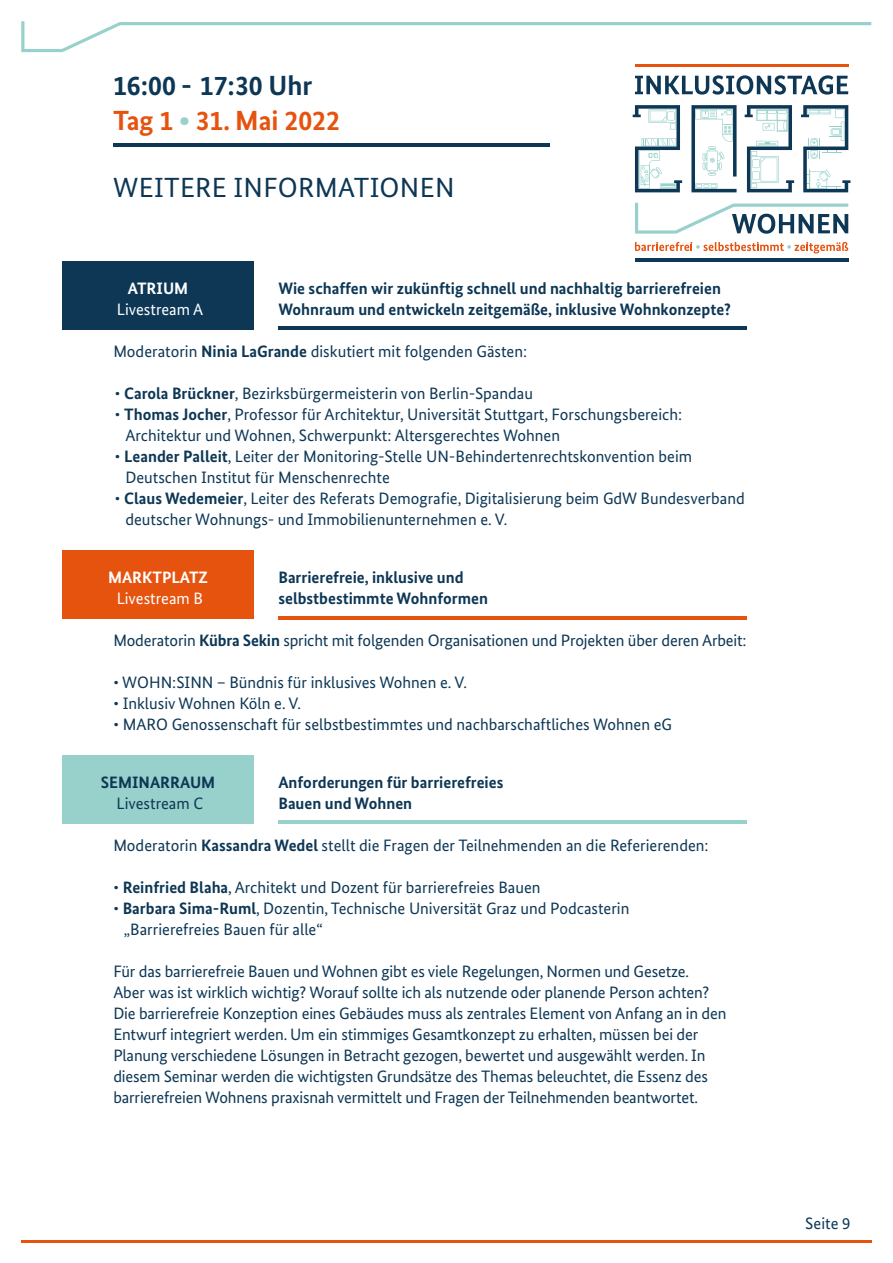
<style>
.page{position:relative;width:893px;height:1263px;background:#fff}
.page>*{position:absolute;margin:0;border:0;box-sizing:border-box;transform-origin:0 0}
.t1{font:700 27.75px/35.4px "Bundes Sans";color:#0d3755}
.t2{font:27.75px "Bundes Sans";letter-spacing:.01em;color:#0d3755}
.t3{font:16.5px/21px "Bundes Sans";letter-spacing:-.005em;color:#0d3755}
.t4{font:700 16.5px/21px "Bundes Sans";color:#0d3755}
.t5{font:16.5px/21px "Bundes Sans";color:#fff;text-align:center}
.s1{color:#e6530f}
.s2{color:#98d1cb}
.s3{font-weight:700}
</style>
<div class="page">
<div style="left:62px;top:755px;width:192px;height:68px;background:#98d1cb"></div>
<hr style="left:278px;top:820px;width:469px;height:3px;background:#98d1cb">
<hr style="left:278px;top:616px;width:469px;height:3px;background:#e6530f">
<hr style="left:278px;top:326px;width:469px;height:3px;background:#0d3755">
<hr style="left:113px;top:143px;width:437px;height:3px;background:#0d3755">
<hr style="left:21px;top:1240px;width:850px;height:3px;background:#e6530f">
<hr style="left:635px;top:258px;width:213px;height:4px;background:#0d3755">
<hr style="left:635px;top:64px;width:213px;height:2px;background:#e6530f">
<svg style="left:21px;top:21px;width:850px;height:31px"></svg>
<svg style="left:635px;top:75px;width:213px;height:20px"></svg>
<svg style="left:745px;top:105px;width:49px;height:87px"></svg>
<svg style="left:801px;top:105px;width:49px;height:87px"></svg>
<svg style="left:635px;top:242px;width:213px;height:12px"></svg>
<svg style="left:633px;top:105px;width:49px;height:87px"></svg>
<svg style="left:691px;top:105px;width:46px;height:87px"></svg>
<div style="left:62px;top:261px;width:192px;height:68px;background:#0d3755"></div>
<svg style="left:635px;top:203px;width:213px;height:31px"></svg>
<div style="left:62px;top:551px;width:192px;height:68px;background:#e6530f"></div>
<h2 class="t1" style="left:113px;top:67px;width:228px">16:00 - 17:30 Uhr<br><span class="s1">Tag 1</span> <span class="s2">∙</span> <span class="s1">31. Mai 2022</span></h2>
<h2 class="t2" style="left:113px;top:170px;width:343px">WEITERE INFORMATIONEN</h2>
<h3 class="t5" style="left:117px;top:278px;width:88px"><span class="s3">ATRIUM<br></span>Livestream A</h3>
<p class="t4" style="left:278px;top:278px;width:454px">Wie schaffen wir zukünftig schnell und nachhaltig barrierefreien<br>Wohnraum und entwickeln zeitgemäße, inklusive Wohnkonzepte?</p>
<p class="t3" style="left:113px;top:341px;width:415px">Moderatorin <span class="s3">Ninia LaGrande</span> diskutiert mit folgenden Gästen:</p>
<p class="t3" style="left:115px;top:383px;width:420px">• <span class="s3">Carola Brückner</span>, Bezirksbürgermeisterin von Berlin-Spandau</p>
<p class="t3" style="left:125px;top:404px;width:558px;text-indent:-10px">• <span class="s3">Thomas Jocher</span>, Professor für Architektur, Universität Stuttgart, Forschungsbereich:<br>Architektur und Wohnen, Schwerpunkt: Altersgerechtes Wohnen</p>
<p class="t3" style="left:125px;top:446px;width:568px;text-indent:-10px">• <span class="s3">Leander Palleit</span>, Leiter der Monitoring-Stelle UN-Behindertenrechtskonvention beim<br>Deutschen Institut für Menschenrechte</p>
<p class="t3" style="left:125px;top:488px;width:621px;text-indent:-10px">• <span class="s3">Claus Wedemeier</span>, Leiter des Referats Demografe, Digitalisierung beim GdW Bundesverband deutscher Wohnungs- und Immobilienunternehmen e. V.</p>
<h3 class="t5" style="left:108px;top:566px;width:101px"><span class="s3">MARKTPLATZ<br></span>Livestream B</h3>
<p class="t4" style="left:278px;top:566px;width:211px">Barrierefreie, inklusive und selbstbestimmte Wohnformen</p>
<p class="t3" style="left:113px;top:629px;width:635px">Moderatorin <span class="s3">Kübra Sekin</span> spricht mit folgenden Organisationen und Projekten über deren Arbeit:</p>
<p class="t3" style="left:113px;top:671px;width:355px">• WOHN:SINN – Bündnis für inklusives Wohnen e. V.</p>
<p class="t3" style="left:113px;top:692px;width:189px">• Inklusiv Wohnen Köln e. V.</p>
<p class="t3" style="left:113px;top:713px;width:560px">• MARO Genossenschaft für selbstbestimmtes und nachbarschaftliches Wohnen eG</p>
<h3 class="t4" style="left:101px;top:771px;width:116px">SEMINARRAUM</h3>
<p class="t4" style="left:278px;top:771px;width:226px">Anforderungen für barrierefreies</p>
<h3 class="t3" style="left:117px;top:792px;width:88px">Livestream C</h3>
<p class="t4" style="left:278px;top:792px;width:135px">Bauen und Wohnen</p>
<p class="t3" style="left:113px;top:834px;width:597px">Moderatorin <span class="s3">Kassandra Wedel</span> stellt die Fragen der Teilnehmenden an die Referierenden:</p>
<p class="t3" style="left:113px;top:876px;width:429px">• <span class="s3">Reinfried Blaha</span>, Architekt und Dozent für barrierefreies Bauen</p>
<p class="t3" style="left:124px;top:897px;width:507px;text-indent:-10px">• <span class="s3">Barbara Sima-Ruml</span>, Dozentin, Technische Universität Graz und Podcasterin „Barrierefreies Bauen für alle“</p>
<p class="t3" style="left:113px;top:960px;width:614px">Für das barrierefreie Bauen und Wohnen gibt es viele Regelungen, Normen und Gesetze.<br>Aber was ist wirklich wichtig? Worauf sollte ich als nutzende oder planende Person achten?<br>Die barrierefreie Konzeption eines Gebäudes muss als zentrales Element von Anfang an in den Entwurf integriert werden. Um ein stimmiges Gesamtkonzept zu erhalten, müssen bei der Planung verschiedene Lösungen in Betracht gezogen, bewertet und ausgewählt werden. In diesem Seminar werden die wichtigsten Grundsätze des Themas beleuchtet, die Essenz des barrierefreien Wohnens praxisnah vermittelt und Fragen der Teilnehmenden beantwortet.</p>
<p class="t3" style="left:805px;top:1212px;width:47px">Seite 9</p>
</div>
